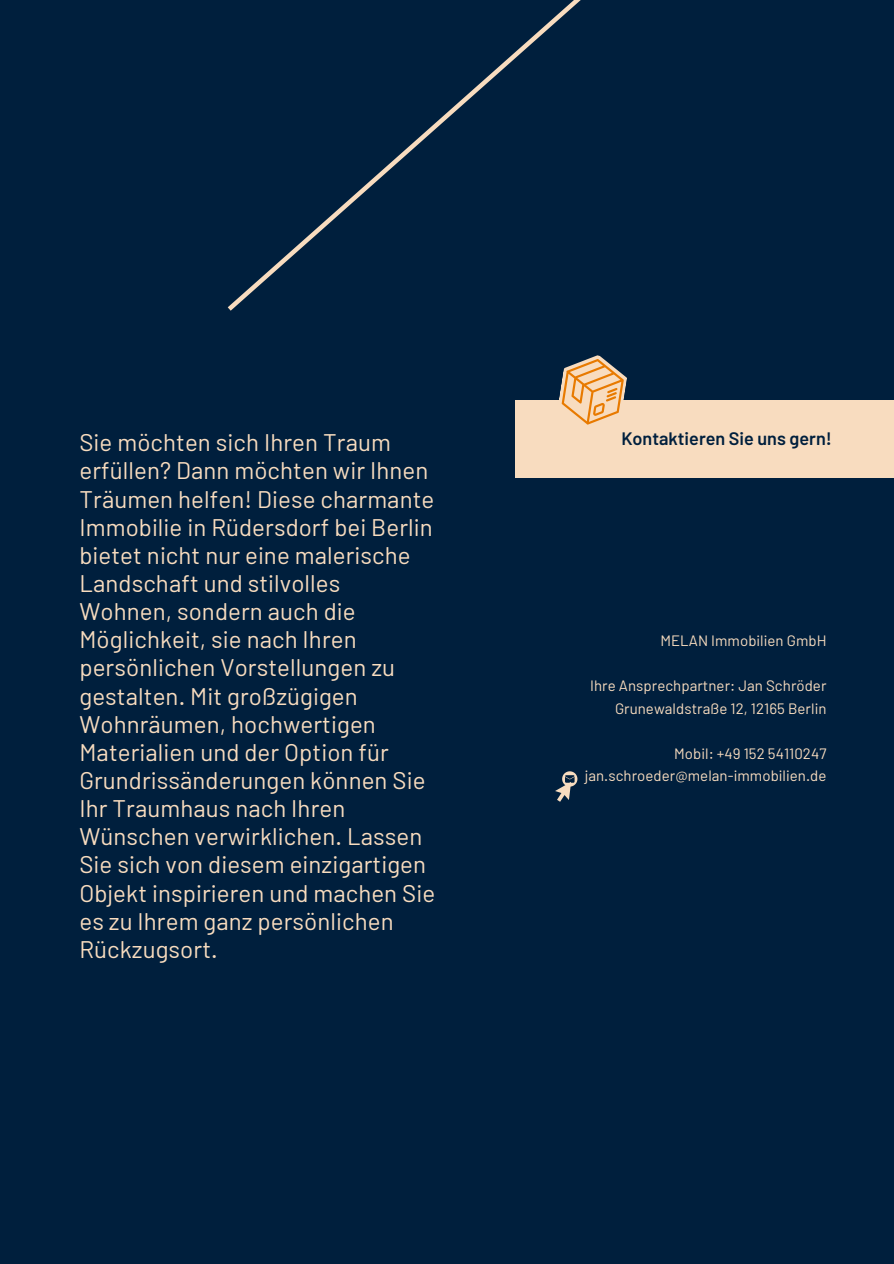
<style>
.page{position:relative;width:894px;height:1264px;background:#fff}
.page>*{position:absolute;margin:0;border:0;box-sizing:border-box;transform-origin:0 0}
.t1{font:24px/28.2px "Barlow";letter-spacing:.005em;color:#f8dcbf}
.t2{font:600 18px "Barlow";color:#001f3d}
.t3{font:15px "Barlow";letter-spacing:.005em;color:#f8dcbf}
</style>
<div class="page">
<div style="left:0;top:0;width:893px;height:1263px;background:#001f3d"></div>
<svg style="left:227px;top:0;width:354px;height:311px"></svg>
<div style="left:515px;top:400px;width:378px;height:78px;background:#f8dcbf"></div>
<svg style="left:555px;top:771px;width:22px;height:30px"></svg>
<svg style="left:559px;top:355px;width:68px;height:70px"></svg>
<p class="t1" style="left:79px;top:427px;width:357px">Sie möchten sich Ihren Traum erfüllen? Dann möchten wir Ihnen<br>Träumen helfen! Diese charmante<br>Immobilie in Rüdersdorf bei Berlin bietet nicht nur eine malerische<br>Landschaft und stilvolles<br>Wohnen, sondern auch die<br>Möglichkeit, sie nach Ihren persönlichen Vorstellungen zu gestalten. Mit großzügigen<br>Wohnräumen, hochwertigen<br>Materialien und der Option für<br>Grundrissänderungen können Sie<br>Ihr Traumhaus nach Ihren<br>Wünschen verwirklichen. Lassen<br>Sie sich von diesem einzigartigen<br>Objekt inspirieren und machen Sie es zu Ihrem ganz persönlichen<br>Rückzugsort.</p>
<p class="t2" style="left:621px;top:427px;width:212px">Kontaktieren Sie uns gern!</p>
<p class="t3" style="left:660px;top:631px;width:167px">MELAN Immobilien GmbH</p>
<h1 class="t3" style="left:590px;top:676px;width:238px">Ihre Ansprechpartner: Jan Schröder</h1>
<h2 class="t3" style="left:615px;top:699px;width:213px">Grunewaldstraße 12, 12165 Berlin</h2>
<p class="t3" style="left:674px;top:744px;width:154px">Mobil: +49 152 54110247</p>
<p class="t3" style="left:584px;top:766px;width:243px">jan.schroeder@melan-immobilien.de</p>
</div>
